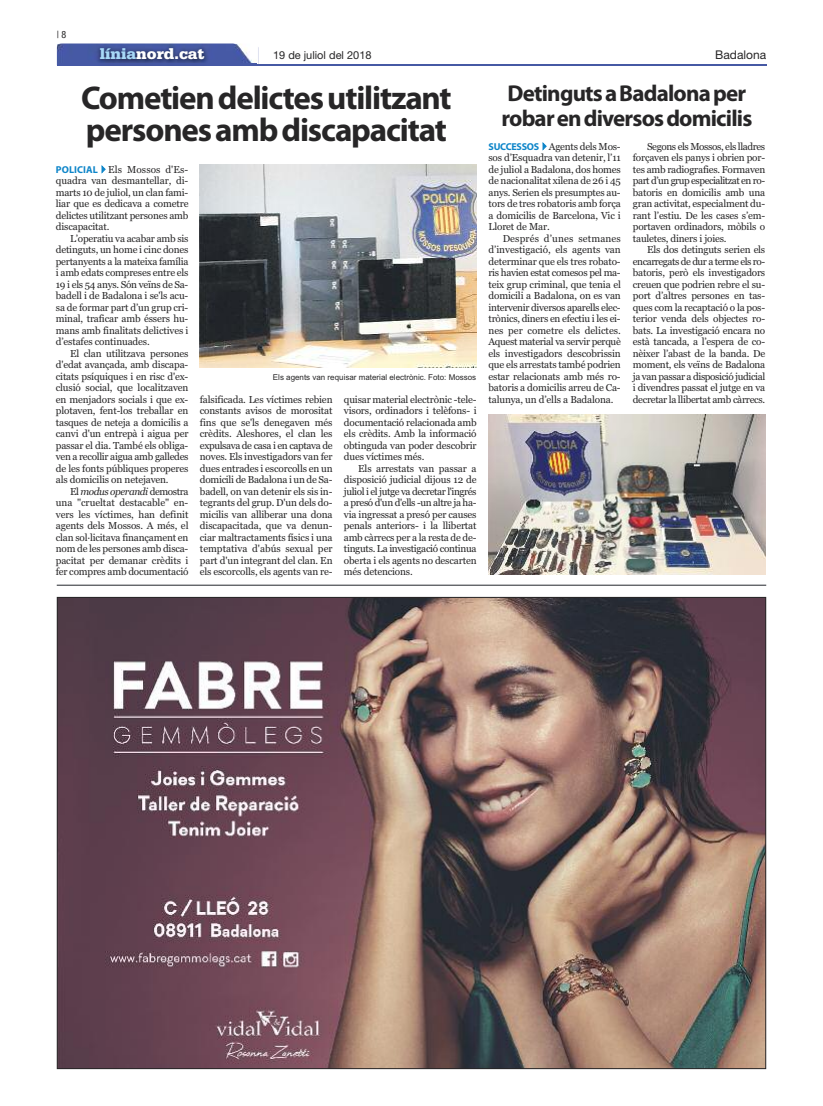
<style>
.page{position:relative;width:823px;height:1106px;background:#fff}
.page>*{position:absolute;margin:0;border:0;box-sizing:border-box;transform-origin:0 0}
.t1{font:700 33px/32px "Myriad Pro";letter-spacing:-.035em;color:#272627}
.t2{font:700 23px/25px "Myriad Pro";letter-spacing:-.035em;color:#272627}
.t3{font:900 16px "Serifa";color:#fff}
.t4{font:12px "Helvetica Neue";color:#272627}
.t5{font:11px "Helvetica Neue";color:#272627}
.t6{font:10px/11.5px "Georgia";letter-spacing:-.015em;color:#272627;text-align:justify}
.t7{font:condensed 10px "Helvetica Neue";color:#272627}
.t8{font:8px "Arial";color:#272627}
.s1{color:#a7d8f7}
.s2{font-family:"Myriad Pro";font-weight:700;color:#0d85c9}
.s3{color:#0d85c9}
.s4{font-style:italic}
</style>
<div class="page">
<hr style="left:57px;top:64px;width:708px;height:1px;background:#4659a4">
<img style="left:56px;top:43px;width:200px;height:23px">
<img style="left:57px;top:44px;width:199px;height:21px">
<hr style="left:57px;top:585px;width:708px;height:1px;background:#23262b">
<img style="left:59px;top:599px;width:704px;height:468px">
<img style="left:199px;top:164px;width:277px;height:203px">
<img style="left:488px;top:415px;width:276px;height:159px">
<p class="t7" style="left:57px;top:31px;width:11px">|8</p>
<h3 class="t3" style="left:100px;top:48px;width:106px"><span class="s1">línia</span>nord.cat</h3>
<p class="t4" style="left:714px;top:48px;width:52px">Badalona</p>
<h2 class="t2" style="left:501px;top:83px;width:252px">DetingutsaBadalonaper robarendiversosdomicilis</h2>
<p class="t6" style="left:488px;top:140px;width:134px"><span class="s2">SUCCESSOS</span><span class="s3">✔</span>Agents dels Mos&shy;sos d’Esquadra van detenir, l’11 de juliol a Badalona, dos homes de nacionalitat xilena de 26 i 45 anys. Serien els presumptes au&shy;tors de tres robatoris amb força a domicilis de Barcelona, Vic i Lloret de Mar.</p>
<p class="t6" style="left:488px;top:232px;width:134px;text-indent:14px">Després d’unes setmanes d’investigació, els agents van determinar que els tres robato&shy;ris havien estat comesos pel ma&shy;teix grup criminal, que tenia el domicili a Badalona, on es van intervenir diversos aparells elec&shy;trònics, diners en efectiu i les ei&shy;nes per cometre els delictes.<br>Aquest material va servir perquè els investigadors descobrissin que els arrestats també podrien estar relacionats amb més ro&shy;batoris a domicilis arreu de Ca&shy;talunya, un d’ells a Badalona.</p>
<p class="t5" style="left:273px;top:48px;width:100px">19 de juliol del 2018</p>
<h1 class="t1" style="left:81px;top:85px;width:372px">Cometiendelictesutilitzant personesambdiscapacitat</h1>
<p class="t6" style="left:632px;top:140px;width:134px;text-indent:14px">Segons els Mossos, els lladres forçaven els panys i obrien por&shy;tes amb radiografies. Formaven part d’un grup especialitzat en ro&shy;batoris en domicilis amb una gran activitat, especialment du&shy;rant l’estiu. De les cases s’em&shy;portaven ordinadors, mòbils o tauletes, diners i joies.</p>
<p class="t6" style="left:632px;top:244px;width:134px;text-indent:14px">Els dos detinguts serien els encarregats de dur a terme els ro&shy;batoris, però els investigadors creuen que podrien rebre el su&shy;port d’altres persones en tas&shy;ques com la recaptació o la pos&shy;terior venda dels objectes ro&shy;bats. La investigació encara no està tancada, a l’espera de co&shy;nèixer l’abast de la banda. De moment, els veïns de Badalona ja van passar a disposició judicial i divendres passat el jutge en va decretar la llibertat amb càrrecs.</p>
<p class="t6" style="left:56px;top:163px;width:134px"><span class="s2">POLICIAL</span><span class="s3">✔</span>Els Mossos d'Es&shy;quadra van desmantellar, di&shy;marts 10 de juliol, un clan fami&shy;liar que es dedicava a cometre delictes utilitzant persones amb discapacitat.</p>
<p class="t6" style="left:56px;top:232px;width:134px;text-indent:14px">L’operatiu va acabar amb sis detinguts, un home i cinc dones pertanyents a la mateixa família i amb edats compreses entre els 19 i els 54 anys. Són veïns de Sa&shy;badell i de Badalona i se'ls acu&shy;sa de formar part d’un grup cri&shy;minal, traficar amb éssers hu&shy;mans amb finalitats delictives i d’estafes continuades.</p>
<p class="t6" style="left:56px;top:347px;width:134px;text-indent:14px">El clan utilitzava persones d'edat avançada, amb discapa&shy;citats psíquiques i en risc d'ex&shy;clusió social, que localitzaven en menjadors socials i que ex&shy;plotaven, fent-los treballar en tasques de neteja a domicilis a canvi d'un entrepà i aigua per passar el dia. També els obliga&shy;ven a recollir aigua amb galledes de les fonts públiques properes als domicilis on netejaven.</p>
<p class="t6" style="left:56px;top:485px;width:134px;text-indent:14px">El <span class="s4">modus operandi</span> demostra una "crueltat destacable" en&shy;vers les víctimes, han definit agents dels Mossos. A més, el clan sol·licitava finançament en nom de les persones amb disca&shy;pacitat per demanar crèdits i fer compres amb documentació</p>
<p class="t8" style="left:273px;top:372px;width:205px">Els agents van requisar material electrònic. Foto: Mossos</p>
<p class="t6" style="left:200px;top:393px;width:134px">falsificada. Les víctimes rebien constants avisos de morositat fins que se'ls denegaven més crèdits. Aleshores, el clan les expulsava de casa i en captava de noves. Els investigadors van fer dues entrades i escorcolls en un domicili de Badalona i un de Sa&shy;badell, on van detenir els sis in&shy;tegrants del grup. D'un dels do&shy;micilis van alliberar una dona discapacitada, que va denun&shy;ciar maltractaments físics i una temptativa d'abús sexual per part d'un integrant del clan. En els escorcolls, els agents van re-</p>
<p class="t6" style="left:344px;top:393px;width:134px">quisar material electrònic -tele&shy;visors, ordinadors i telèfons- i documentació relacionada amb els crèdits. Amb la informació obtinguda van poder descobrir dues víctimes més.</p>
<p class="t6" style="left:344px;top:462px;width:134px;text-indent:14px">Els arrestats van passar a disposició judicial dijous 12 de juliol i el jutge va decretar l'ingrés a presó d'un d'ells -un altre ja ha&shy;via ingressat a presó per causes penals anteriors- i la llibertat amb càrrecs per a la resta de de&shy;tinguts. La investigació continua oberta i els agents no descarten més detencions.</p>
</div>
